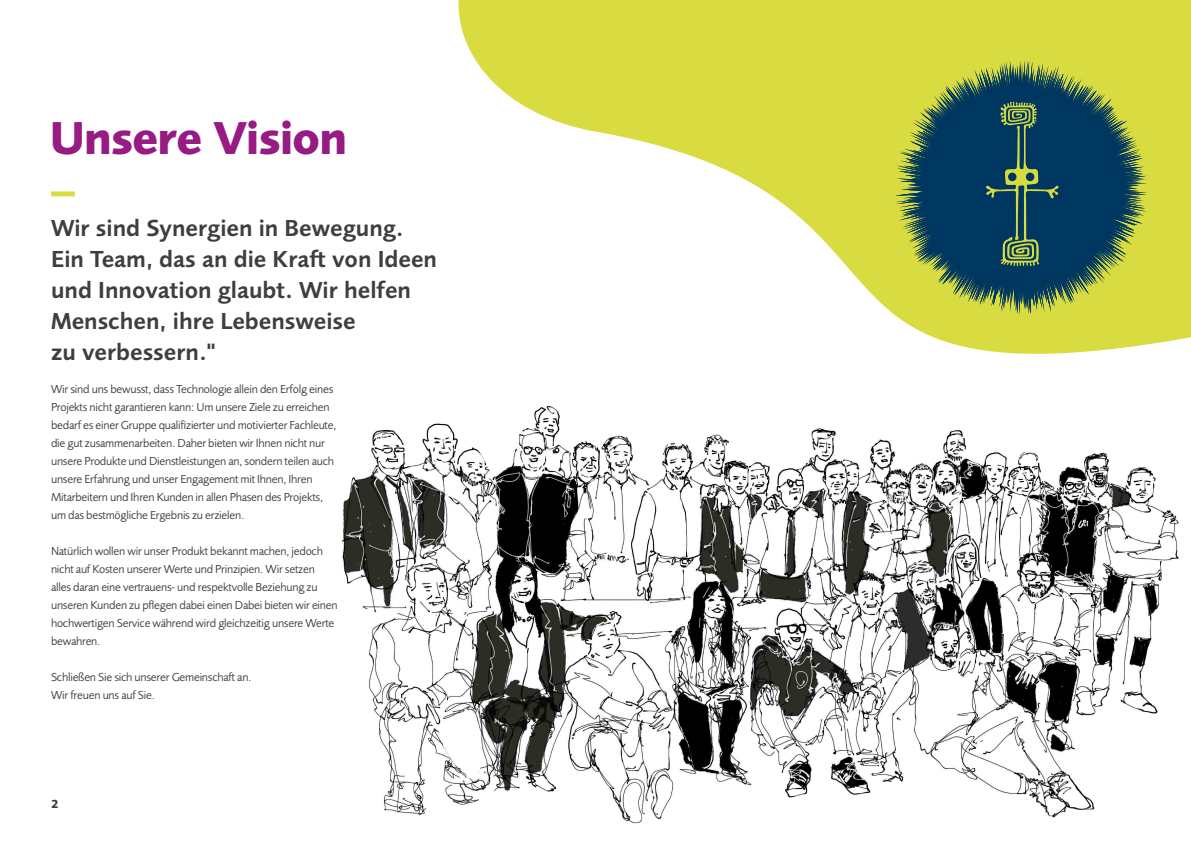
<style>
.page{position:relative;width:1191px;height:842px;background:#fff}
.page>*{position:absolute;margin:0;border:0;box-sizing:border-box;transform-origin:0 0}
.t1{font:700 47.8px "Foundry Sans OT2";letter-spacing:-.025em;color:#961b82}
.t2{font:600 24px/31px "Foundry Sans OT2";color:#3e3d40}
.t3{font:12px/18px "Foundry Sans OT2";letter-spacing:-.02em;color:#3e3d40}
.t4{font:700 12px "Foundry Sans OT2";color:#3e3d40}
</style>
<div class="page">
<img style="left:341px;top:430px;width:838px;height:394px">
<svg style="left:378px;top:0;width:813px;height:481px"></svg>
<svg style="left:895px;top:60px;width:163px;height:206px;background:#406756"></svg>
<div style="left:51px;top:191px;width:24px;height:5px;background:#d8dc40"></div>
<h1 class="t1" style="left:50px;top:100px;width:299px">Unsere Vision</h1>
<h2 class="t2" style="left:51px;top:210px;width:387px">Wir sind Synergien in Bewegung.<br>Ein Team, das an die Kraft von Ideen und Innovation glaubt. Wir helfen<br>Menschen, ihre Lebensweise<br>zu verbessern."</h2>
<p class="t3" style="left:51px;top:379px;width:287px">Wir sind uns bewusst, dass Technologie allein den Erfolg eines Projekts nicht garantieren kann: Um unsere Ziele zu erreichen bedarf es einer Gruppe qualifizierter und motivierter Fachleute, die gut zusammenarbeiten. Daher bieten wir Ihnen nicht nur unsere Produkte und Dienstleistungen an, sondern teilen auch unsere Erfahrung und unser Engagement mit Ihnen, Ihren Mitarbeitern und Ihren Kunden in allen Phasen des Projekts, um das bestmögliche Ergebnis zu erzielen.</p>
<p class="t3" style="left:51px;top:541px;width:288px">Natürlich wollen wir unser Produkt bekannt machen, jedoch nicht auf Kosten unserer Werte und Prinzipien. Wir setzen alles daran eine vertrauens- und respektvolle Beziehung zu unseren Kunden zu pflegen dabei einen Dabei bieten wir einen hochwertigen Service während wird gleichzeitig unsere Werte bewahren.</p>
<p class="t3" style="left:51px;top:667px;width:202px">Schließen Sie sich unserer Gemeinschaft an.<br>Wir freuen uns auf Sie.</p>
<p class="t4" style="left:51px;top:794px;width:9px">2</p>
</div>
